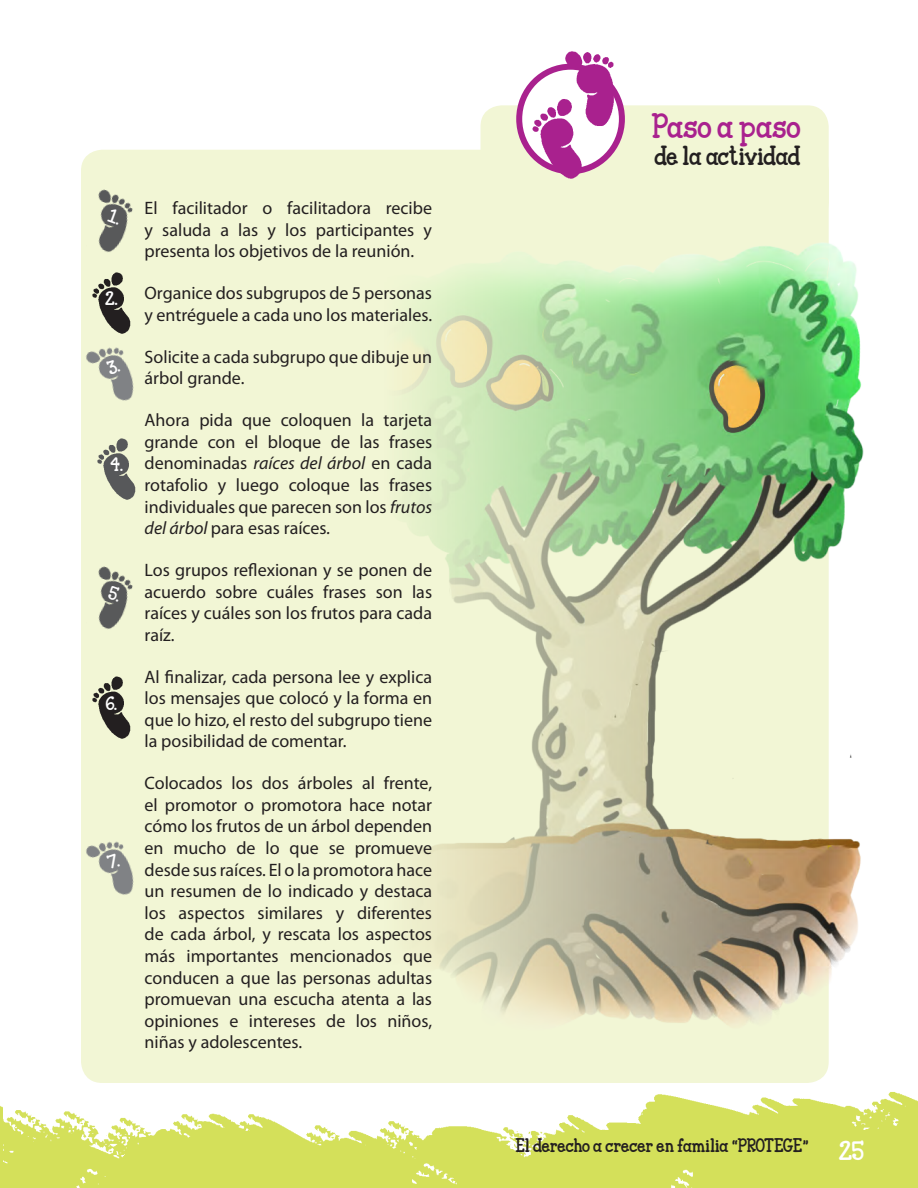
<style>
.page{position:relative;width:918px;height:1188px;background:#fff}
.page>*{position:absolute;margin:0;border:0;box-sizing:border-box;transform-origin:0 0}
.t1{font:27px "Janda Closer To Free";color:#a9218e}
.t2{font:21px "Janda Closer To Free";letter-spacing:-.015em;color:#231f20}
.t3{font:21px "Janda Closer To Free";color:#fff}
.t4{font:18px/21.6px "Myriad Pro";color:#231f20;text-align:justify}
.t5{font:15px "Janda Closer To Free";color:#231f20}
.t6{font:15px "Janda Closer To Free";color:#fff}
.s1{font-style:italic}
</style>
<div class="page">
<img style="left:0;top:1092px;width:918px;height:96px">
<div style="left:81px;top:150px;width:748px;height:933px;background:#f2f6d5;border-radius:21px"></div>
<img style="left:238px;top:224px;width:642px;height:873px">
<div style="left:481px;top:105px;width:348px;height:118px;background:#f2f6d5;border-radius:21px"></div>
<div style="left:516px;top:64px;width:109px;height:110px;border:6px solid #a9218e;border-radius:50%"></div>
<img style="left:524px;top:51px;width:96px;height:128px">
<img style="left:98px;top:189px;width:35px;height:63px">
<img style="left:98px;top:566px;width:35px;height:63px">
<img style="left:86px;top:347px;width:48px;height:54px">
<img style="left:86px;top:841px;width:48px;height:54px">
<img style="left:92px;top:272px;width:39px;height:62px">
<img style="left:92px;top:676px;width:39px;height:63px">
<img style="left:97px;top:438px;width:39px;height:62px">
<svg style="left:107px;top:208px;width:13px;height:17px"></svg>
<svg style="left:107px;top:585px;width:13px;height:17px"></svg>
<svg style="left:106px;top:359px;width:15px;height:16px"></svg>
<svg style="left:106px;top:853px;width:14px;height:16px"></svg>
<p class="t6" style="left:105px;top:287px;width:14px">2.</p>
<p class="t6" style="left:111px;top:453px;width:14px">4.</p>
<p class="t6" style="left:106px;top:692px;width:13px">6.</p>
<p class="t4" style="left:145px;top:198px;width:289px">El facilitador o facilitadora recibe y saluda a las y los participantes y presenta los objetivos de la reunión.</p>
<p class="t4" style="left:145px;top:283px;width:289px">Organice dos subgrupos de 5 personas y entréguele a cada uno los materiales.</p>
<p class="t4" style="left:145px;top:346px;width:289px">Solicite a cada subgrupo que dibuje un árbol grande.</p>
<p class="t4" style="left:145px;top:410px;width:289px">Ahora pida que coloquen la tarjeta grande con el bloque de las frases denominadas <span class="s1">raíces del árbol</span> en cada rotafolio y luego coloque las frases individuales que parecen son los <span class="s1">frutos del árbol</span> para esas raíces<span class="s1">.</span></p>
<p class="t4" style="left:145px;top:560px;width:289px">Los grupos reflexionan y se ponen de acuerdo sobre cuáles frases son las raíces y cuáles son los frutos para cada raíz.</p>
<p class="t4" style="left:145px;top:666px;width:289px">Al finalizar, cada persona lee y explica los mensajes que colocó y la forma en que lo hizo, el resto del subgrupo tiene la posibilidad de comentar.</p>
<p class="t4" style="left:145px;top:773px;width:289px">Colocados los dos árboles al frente, el promotor o promotora hace notar cómo los frutos de un árbol dependen en mucho de lo que se promueve desde sus raíces. El o la promotora hace un resumen de lo indicado y destaca los aspectos similares y diferentes de cada árbol, y rescata los aspectos más importantes mencionados que conducen a que las personas adultas promuevan una escucha atenta a las opiniones e intereses de los niños, niñas y adolescentes.</p>
<p class="t1" style="left:652px;top:105px;width:150px">Paso a paso</p>
<p class="t2" style="left:654px;top:140px;width:148px">de la actividad</p>
<p class="t5" style="left:516px;top:1134px;width:294px">El derecho a crecer en familia “PROTEGE”</p>
<p class="t3" style="left:839px;top:1134px;width:27px">25</p>
</div>
